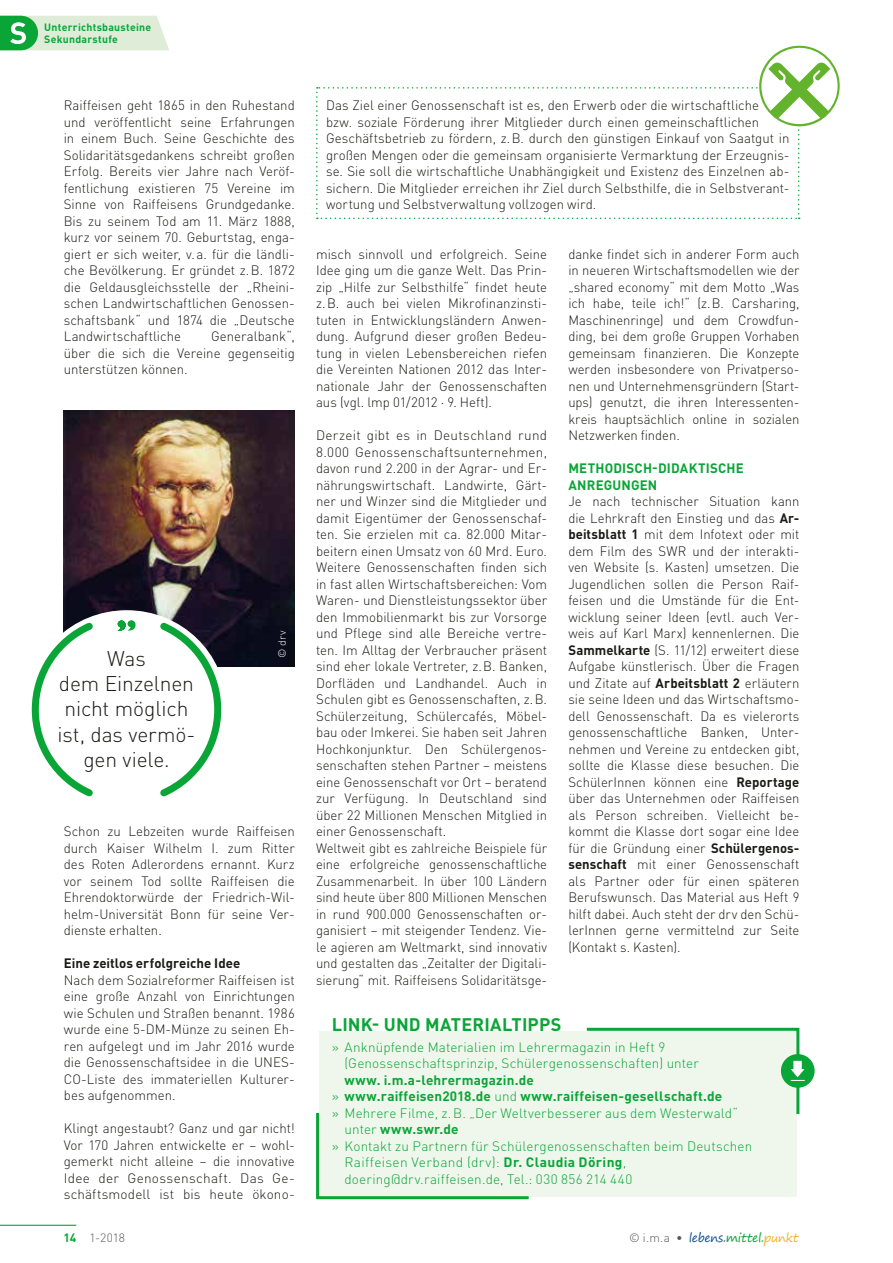
<style>
.page{position:relative;width:893px;height:1263px;background:#fff}
.page>*{position:absolute;margin:0;border:0;box-sizing:border-box;transform-origin:0 0}
.t1{font:300 21px/25.2px "DINOT";letter-spacing:-.005em;color:#1a1a18;text-align:center}
.t2{font:700 18px "DINOT";letter-spacing:.01em;color:#0aa537}
.t3{font:300 13.5px/16.5px "DINOT";color:#1a1a18;text-align:justify}
.t4{font:300 13.5px/16.5px "DINOT";letter-spacing:.01em;color:#0aa537}
.t5{font:700 13.5px/16.5px "DINOT";letter-spacing:.015em;color:#0aa537}
.t6{font:700 13.5px "DINOT";color:#1a1a18}
.t7{font:300 12px "DINOT";color:#565656}
.t8{font:700 10.5px/12.6px "DINOT";letter-spacing:.025em;color:#0aa537}
.t9{font:300 10.5px "DINOT";color:#fff}
.s1{font-weight:700}
.s2{font-weight:300}
.s3{font-weight:700;color:#0aa537}
.s4{font-family:"Segoe Print";font-weight:400;color:#155193}
.s5{font-family:"Segoe Print";font-weight:400;color:#0aa537}
.s6{font-family:"Segoe Print";font-weight:400;color:#f9af2a}
</style>
<div class="page">
<div style="left:319px;top:1031px;width:477px;height:165px;background:#eff6ec"></div>
<svg style="left:316px;top:1112px;width:216px;height:88px"></svg>
<div style="left:781px;top:1054px;width:34px;height:34px;background:#0aa537;border-radius:50%"></div>
<svg style="left:586px;top:1027px;width:218px;height:90px"></svg>
<img style="left:64px;top:411px;width:231px;height:255px">
<svg style="left:31px;top:617px;width:194px;height:180px"></svg>
<svg style="left:316px;top:46px;width:524px;height:173px"></svg>
<hr style="left:0;top:1225px;width:76px;height:1px;background:#0aa537">
<svg style="left:0;top:16px;width:169px;height:34px;background:#bce1be"></svg>
<p class="t8" style="left:44px;top:20px;width:108px">Unterrichtsbausteine<br>Sekundarstufe</p>
<p class="t3" style="left:64px;top:97px;width:233px">Raiffeisen geht 1865 in den Ruhestand und veröffentlicht seine Erfahrungen in einem Buch. Seine Geschichte des Solidaritätsgedankens schreibt großen Erfolg. Bereits vier Jahre nach Veröf&shy;fentlichung existieren 75 Vereine im Sinne von Raiffeisens Grundgedanke.<br>Bis zu seinem Tod am 11. März 1888, kurz vor seinem 70. Geburtstag, enga&shy;giert er sich weiter, v.a. für die ländli&shy;che Bevölkerung. Er gründet z.B. 1872 die Geldausgleichsstelle der „Rheini&shy;schen Landwirtschaftlichen Genossen&shy;schaftsbank“ und 1874 die „Deutsche Landwirtschaftliche</p>
<p class="t3" style="left:64px;top:328px;width:233px;text-indent:147px">Generalbank“, über die sich die Vereine gegenseitig unterstützen können.</p>
<h1 class="t1" style="left:57px;top:645px;width:140px">Was<br>dem Einzelnen nicht möglich ist, das vermö&shy;gen viele.</h1>
<p class="t9" style="left:276px;top:658px;width:29px;rotate:-90deg">© drv</p>
<p class="t3" style="left:64px;top:823px;width:233px">Schon zu Lebzeiten wurde Raiffeisen durch Kaiser Wilhelm I. zum Ritter des Roten Adlerordens ernannt. Kurz vor seinem Tod sollte Raiffeisen die Ehrendoktorwürde der Friedrich-Wil&shy;helm-Universität Bonn für seine Ver&shy;dienste erhalten.</p>
<p class="t6" style="left:64px;top:954px;width:178px">Eine zeitlos erfolgreiche Idee</p>
<p class="t3" style="left:64px;top:971px;width:233px">Nach dem Sozialreformer Raiffeisen ist eine große Anzahl von Einrichtungen wie Schulen und Straßen benannt. 1986 wurde eine 5-DM-Münze zu seinen Eh&shy;ren aufgelegt und im Jahr 2016 wurde die Genossenschaftsidee in die UNES-CO-Liste des immateriellen Kulturer&shy;bes aufgenommen.</p>
<p class="t3" style="left:64px;top:1120px;width:233px">Klingt angestaubt? Ganz und gar nicht!<br>Vor 170 Jahren entwickelte er – wohl&shy;gemerkt nicht alleine – die innovative Idee der Genossenschaft. Das Ge&shy;schäftsmodell ist bis heute ökono-</p>
<p class="t3" style="left:326px;top:97px;width:465px;text-align:left">Das Ziel einer Genossenschaft ist es, den Erwerb oder die wirtschaftliche<br>bzw. soziale Förderung ihrer Mitglieder durch einen gemeinschaftlichen Geschäftsbetrieb zu fördern, z.B. durch den günstigen Einkauf von Saatgut in großen Mengen oder die gemeinsam organisierte Vermarktung der Erzeugnis&shy;se. Sie soll die wirtschaftliche Unabhängigkeit und Existenz des Einzelnen ab&shy;sichern. Die Mitglieder erreichen ihr Ziel durch Selbsthilfe, die in Selbstverant&shy;wortung und Selbstverwaltung vollzogen wird.</p>
<p class="t3" style="left:316px;top:245px;width:233px">misch sinnvoll und erfolgreich. Seine Idee ging um die ganze Welt. Das Prin&shy;zip „Hilfe zur Selbsthilfe“ findet heute z.B. auch bei vielen Mikrofinanzinsti&shy;tuten in Entwicklungsländern Anwen&shy;dung. Aufgrund dieser großen Bedeu&shy;tung in vielen Lebensbereichen riefen die Vereinten Nationen 2012 das Inter&shy;nationale Jahr der Genossenschaften aus (vgl. lmp 01/2012 ⋅ 9. Heft).</p>
<p class="t3" style="left:316px;top:427px;width:233px;text-align:left">Derzeit gibt es in Deutschland rund 8.000 Genossenschaftsunternehmen, davon rund 2.200 in der Agrar- und Er&shy;nährungswirtschaft. Landwirte, Gärt&shy;ner und Winzer sind die Mitglieder und damit Eigentümer der Genossenschaf&shy;ten. Sie erzielen mit ca. 82.000 Mitar&shy;beitern einen Umsatz von 60 Mrd. Euro.<br>Weitere Genossenschaften finden sich in fast allen Wirtschaftsbereichen: Vom Waren- und Dienstleistungssektor über den Immobilienmarkt bis zur Vorsorge und Pflege sind alle Bereiche vertre&shy;ten. Im Alltag der Verbraucher präsent sind eher lokale Vertreter, z.B. Banken, Dorfläden und Landhandel. Auch in Schulen gibt es Genossenschaften, z.B.<br>Schülerzeitung, Schülercafés, Möbel&shy;bau oder Imkerei. Sie haben seit Jahren Hochkonjunktur. Den Schülergenos&shy;senschaften stehen Partner – meistens eine Genossenschaft vor Ort – beratend zur Verfügung. In Deutschland sind über 22 Millionen Menschen Mitglied in einer Genossenschaft.<br>Weltweit gibt es zahlreiche Beispiele für eine erfolgreiche genossenschaftliche Zusammenarbeit. In über 100 Ländern sind heute über 800 Millionen Menschen in rund 900.000 Genossenschaften or&shy;ganisiert – mit steigender Tendenz. Vie&shy;le agieren am Weltmarkt, sind innovativ und gestalten das „Zeitalter der Digitali&shy;sierung“ mit. Raiffeisens Solidaritätsge-</p>
<p class="t3" style="left:568px;top:245px;width:233px">danke findet sich in anderer Form auch in neueren Wirtschaftsmodellen wie der „shared economy“ mit dem Motto „Was ich habe, teile ich!“ (z.B. Carsharing, Maschinenringe) und dem Crowdfun&shy;ding, bei dem große Gruppen Vorhaben gemeinsam finanzieren. Die Konzepte werden insbesondere von Privatperso&shy;nen und Unternehmensgründern (Start&shy;ups) genutzt, die ihren Interessenten&shy;kreis hauptsächlich online in sozialen Netzwerken finden.</p>
<p class="t5" style="left:568px;top:460px;width:177px">METHODISCH-DIDAKTISCHE<br>ANREGUNGEN</p>
<p class="t3" style="left:568px;top:493px;width:233px">Je nach technischer Situation kann die Lehrkraft den Einstieg und das <span class="s1">Ar&shy;beitsblatt 1</span> mit dem Infotext oder mit dem Film des SWR und der interakti&shy;ven Website (s. Kasten) umsetzen. Die Jugendlichen sollen die Person Raif&shy;feisen und die Umstände für die Ent&shy;wicklung seiner Ideen (evtl. auch Ver&shy;weis auf Karl Marx) kennenlernen. Die <span class="s1">Sammelkarte</span> (S. 11/12) erweitert diese Aufgabe künstlerisch. Über die Fragen und Zitate auf <span class="s1">Arbeitsblatt 2</span> erläutern sie seine Ideen und das Wirtschaftsmo&shy;dell Genossenschaft. Da es vielerorts genossenschaftliche Banken, Unter&shy;nehmen und Vereine zu entdecken gibt, sollte die Klasse diese besuchen. Die SchülerInnen können eine <span class="s1">Reportage </span>über das Unternehmen oder Raiffeisen als Person schreiben. Vielleicht be&shy;kommt die Klasse dort sogar eine Idee für die Gründung einer <span class="s1">Schülergenos&shy;senschaft</span> mit einer Genossenschaft als Partner oder für einen späteren Berufswunsch. Das Material aus Heft 9 hilft dabei. Auch steht der drv den Schü&shy;lerInnen gerne vermittelnd zur Seite (Kontakt s. Kasten).</p>
<h2 class="t2" style="left:332px;top:1012px;width:231px">LINK- UND MATERIALTIPPS</h2>
<p class="t4" style="left:345px;top:1038px;width:356px;text-indent:-13px">» Anknüpfende Materialien im Lehrermagazin in Heft 9 (Genossenschaftsprinzip, Schülergenossenschaften) unter</p>
<p class="t5" style="left:345px;top:1071px;width:191px">www. i.m.a-lehrermagazin.de</p>
<p class="t5" style="left:332px;top:1087px;width:392px"><span class="s2">»</span> www.raiffeisen2018.de <span class="s2">und</span> www.raiffeisen-gesellschaft.de</p>
<p class="t4" style="left:332px;top:1104px;width:408px">» Mehrere Filme, z.B. „Der Weltverbesserer aus dem Westerwald“</p>
<p class="t5" style="left:345px;top:1120px;width:116px"><span class="s2">unter</span> www.swr.de</p>
<p class="t4" style="left:332px;top:1137px;width:422px">» Kontakt zu Partnern für Schülergenossenschaften beim Deutschen</p>
<p class="t4" style="left:345px;top:1154px;width:283px">Raiffeisen Verband (drv): <span class="s1">Dr. Claudia Döring</span>,</p>
<p class="t4" style="left:345px;top:1170px;width:289px">doering@drv.raiffeisen.de, Tel.: 030 856 214 440</p>
<p class="t7" style="left:64px;top:1231px;width:63px"><span class="s3">14</span> 1-2018</p>
<p class="t7" style="left:629px;top:1231px;width:171px">© i.m.a • <span class="s4">lebens.</span><span class="s5">mittel.</span><span class="s6">punkt</span></p>
</div>
